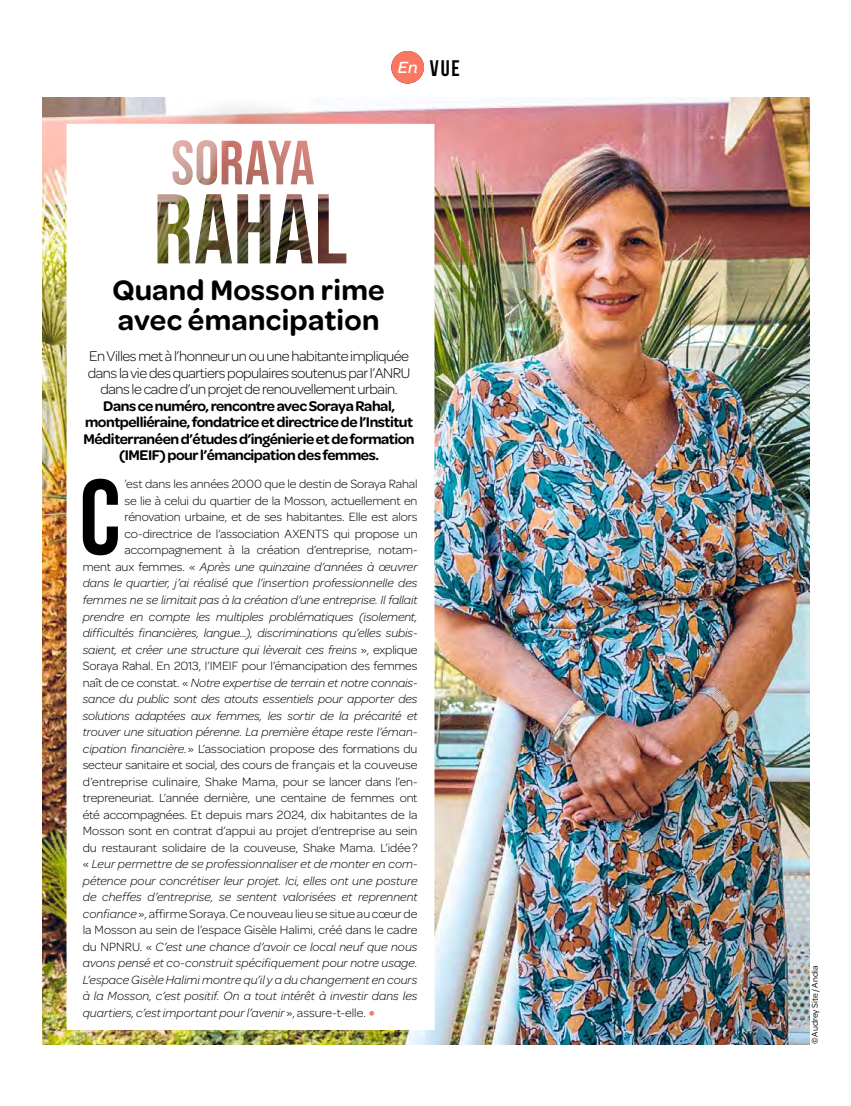
<style>
.page{position:relative;width:851px;height:1106px;background:#fff}
.page>*{position:absolute;margin:0;border:0;box-sizing:border-box;transform-origin:0 0}
.t1{font:700 107.1px "Bebas Neue";color:#000}
.t2{font:600 30px/30px "Omnes";letter-spacing:.01em;color:#000}
.t3{font:700 22.5px "Bebas Neue";color:#000}
.t4{font:600 15px/16.5px "Omnes";letter-spacing:-.03em;color:#000;text-align:center}
.t5{font:300 15px/16.5px "Omnes";letter-spacing:-.03em;color:#000;text-align:center}
.t6{font:italic 300 12.75px "Omnes";letter-spacing:-.005em;color:#000}
.t7{font:300 12.75px "Omnes";letter-spacing:-.01em;color:#000}
.t8{font:9px "Omnes";color:#000}
.s1{font-family:"Omnes";font-weight:500;font-style:italic;font-size:17.25px;color:#fff}
.s2{font-family:"Omnes";font-weight:500;font-style:italic;font-size:17.4px;color:#fff}
.s3{font-style:normal}
.s4{font-style:italic}
.s5{font-style:normal;font-size:27px;color:#fb7762}
</style>
<div class="page">
<img style="left:43px;top:98px;width:766px;height:946px">
<img style="left:51px;top:98px;width:385px;height:534px;border-radius:50%">
<svg style="left:67px;top:124px;width:367px;height:906px"></svg>
<div style="left:391px;top:51px;width:33px;height:33px;background:#fb7762;border-radius:50%"></div>
<h3 class="t3" style="left:397px;top:56px;width:64px"><span class="s1">En</span><span class="s2">En</span> VUE</h3>
<h2 class="t2" style="left:112px;top:273px;width:274px">Quand Mosson rime avec émancipation</h2>
<p class="t5" style="left:88px;top:347px;width:324px">En Villes met à l’honneur un ou une habitante impliquée dans la vie des quartiers populaires soutenus par l’ANRU dans le cadre d’un projet de renouvellement urbain.</p>
<p class="t4" style="left:84px;top:396px;width:332px">Dans ce numéro, rencontre avec Soraya Rahal, montpelliéraine, fondatrice et directrice de l’Institut Méditerranéen d’études d’ingénierie et de formation (IMEIF) pour l’émancipation des femmes.</p>
<h1 class="t1" style="left:79px;top:459px;width:43px">C</h1>
<p class="t7" style="left:124px;top:476px;width:294px">’est dans les années 2000 que le destin de Soraya Rahal</p>
<p class="t7" style="left:124px;top:492px;width:294px">se lie à celui du quartier de la Mosson, actuellement en</p>
<p class="t7" style="left:124px;top:509px;width:294px">rénovation urbaine, et de ses habitantes. Elle est alors</p>
<p class="t7" style="left:124px;top:525px;width:294px">co-directrice de l’association AXENTS qui propose un</p>
<p class="t7" style="left:124px;top:542px;width:294px">accompagnement à la création d’entreprise, notam-</p>
<p class="t6" style="left:83px;top:558px;width:336px"><span class="s3">ment aux femmes. «</span> Après une quinzaine d’années à œuvrer</p>
<p class="t6" style="left:83px;top:575px;width:336px">dans le quartier, j’ai réalisé que l’insertion professionnelle des</p>
<p class="t6" style="left:83px;top:591px;width:336px">femmes ne se limitait pas à la création d’une entreprise. Il fallait</p>
<p class="t6" style="left:83px;top:608px;width:336px">prendre en compte les multiples problématiques (isolement,</p>
<p class="t6" style="left:83px;top:624px;width:336px">difficultés financières, langue...), discriminations qu’elles subis-</p>
<p class="t6" style="left:83px;top:641px;width:336px">saient, et créer une structure qui lèverait ces freins <span class="s3">», explique</span></p>
<p class="t7" style="left:83px;top:657px;width:336px">Soraya Rahal. En 2013, l’IMEIF pour l’émancipation des femmes</p>
<p class="t6" style="left:83px;top:674px;width:336px"><span class="s3">naît de ce constat. «</span> Notre expertise de terrain et notre connais-</p>
<p class="t6" style="left:83px;top:690px;width:336px">sance du public sont des atouts essentiels pour apporter des</p>
<p class="t6" style="left:83px;top:707px;width:336px">solutions adaptées aux femmes, les sortir de la précarité et</p>
<p class="t6" style="left:83px;top:723px;width:336px">trouver une situation pérenne. La première étape reste l’éman-</p>
<p class="t7" style="left:83px;top:740px;width:336px"><span class="s4">cipation financière.</span> » L’association propose des formations du</p>
<p class="t7" style="left:83px;top:756px;width:336px">secteur sanitaire et social, des cours de français et la couveuse</p>
<p class="t7" style="left:83px;top:773px;width:336px">d’entreprise culinaire, Shake Mama, pour se lancer dans l’en-</p>
<p class="t7" style="left:83px;top:789px;width:336px">trepreneuriat. L’année dernière, une centaine de femmes ont</p>
<p class="t7" style="left:83px;top:806px;width:336px">été accompagnées. Et depuis mars 2024, dix habitantes de la</p>
<p class="t7" style="left:83px;top:822px;width:336px">Mosson sont en contrat d’appui au projet d’entreprise au sein</p>
<p class="t7" style="left:83px;top:839px;width:336px">du restaurant solidaire de la couveuse, Shake Mama. L’idée ?</p>
<p class="t6" style="left:83px;top:855px;width:336px"><span class="s3">«</span> Leur permettre de se professionnaliser et de monter en com-</p>
<p class="t6" style="left:83px;top:872px;width:336px">pétence pour concrétiser leur projet. Ici, elles ont une posture</p>
<p class="t6" style="left:83px;top:888px;width:336px">de cheffes d’entreprise, se sentent valorisées et reprennent</p>
<p class="t7" style="left:83px;top:905px;width:336px"><span class="s4">confiance</span> », affirme Soraya.Ce nouveau lieu se situe au cœur de</p>
<p class="t7" style="left:83px;top:921px;width:336px">la Mosson au sein de l’espace Gisèle Halimi, créé dans le cadre</p>
<p class="t6" style="left:83px;top:938px;width:336px"><span class="s3">du NPNRU. «</span> C’est une chance d’avoir ce local neuf que nous</p>
<p class="t6" style="left:83px;top:954px;width:336px">avons pensé et co-construit spécifiquement pour notre usage.</p>
<p class="t6" style="left:83px;top:971px;width:336px">L’espace Gisèle Halimi montre qu’il y a du changement en cours</p>
<p class="t6" style="left:83px;top:987px;width:336px">à la Mosson, c’est positif. On a tout intérêt à investir dans les</p>
<p class="t6" style="left:83px;top:1004px;width:295px">quartiers, c’est important pour l’avenir <span class="s3">», assure-t-elle.</span> <span class="s5">•</span></p>
<p class="t8" style="left:808px;top:1044px;width:80px;rotate:-90deg">© Audrey Site / Andia</p>
</div>
